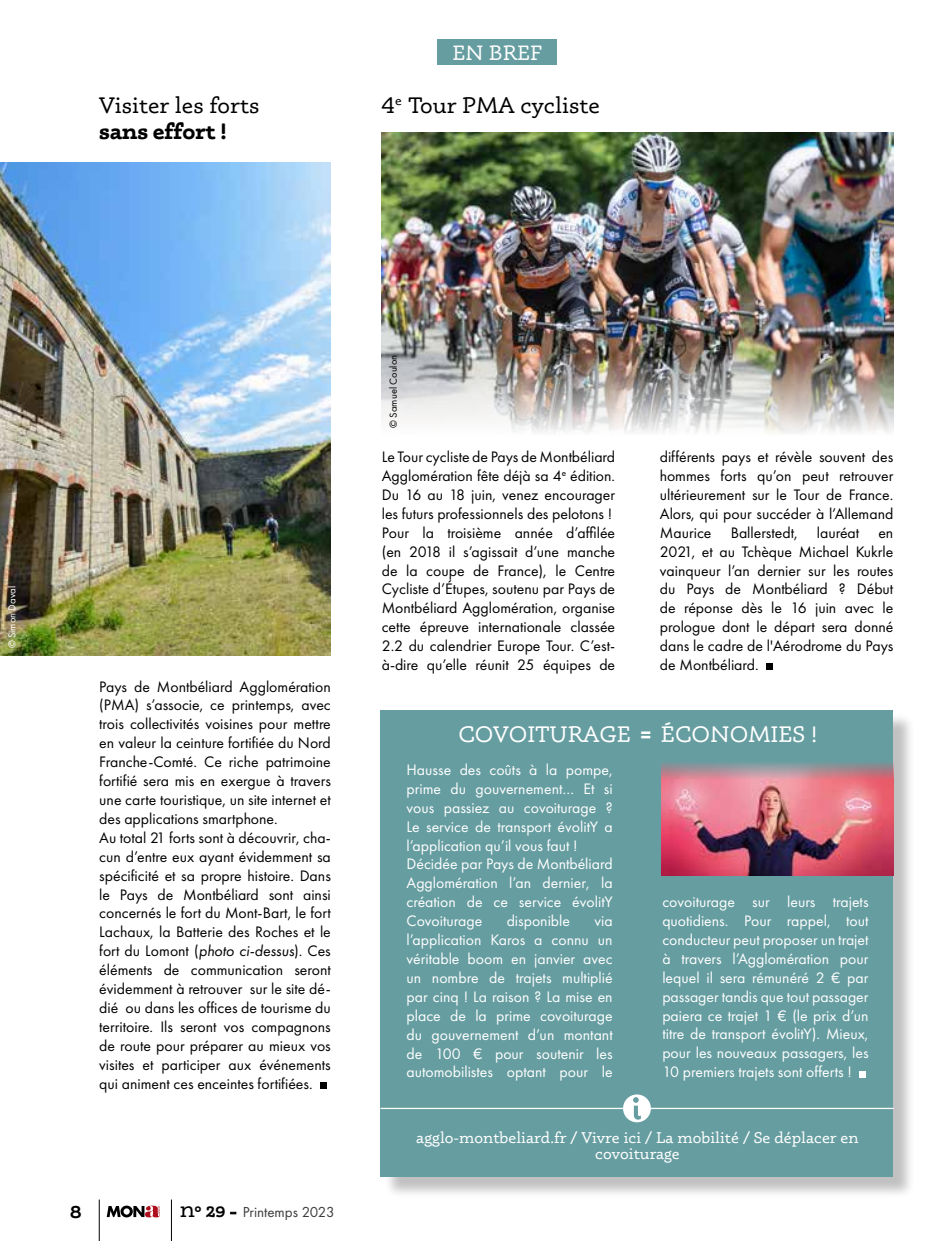
<style>
.page{position:relative;width:943px;height:1241px;background:#fff}
.page>*{position:absolute;margin:0;border:0;box-sizing:border-box;transform-origin:0 0}
.t1{font:22.75px "Phoreus Cherokee";color:#000}
.t2{font:22.75px "Phoreus Cherokee";color:#fff}
.t3{font:700 22.75px "Phoreus Cherokee";color:#000}
.t4{font:21px "Phoreus Cherokee";color:#fff}
.t5{font:700 17.5px "Phoreus Cherokee";color:#000}
.t6{font:15.75px/18.9px "Futura PT";color:#000}
.t7{font:15.75px/18.9px "Futura PT";color:#fff;text-align:justify}
.t8{font:15.75px/15.8px "Phoreus Cherokee";color:#fff;text-align:center}
.t9{font:15.05px "Futura PT";color:#3c3c3b}
.t10{font:10.5px "Futura PT";color:#000}
.t11{font:10.5px "Futura PT";color:#fff}
.s1{font-style:italic}
.s2{font-family:"Phoreus Cherokee";font-size:23.45px;color:#000}
.s3{font-family:"Phoreus Cherokee";font-weight:700;font-size:15.22px;color:#000}
.s4{font-family:"Coquette";font-size:21.53px;color:#000}
.s5{font-weight:700}
</style>
<div class="page">
<svg style="left:107px;top:1205px;width:53px;height:12px"></svg>
<hr style="left:171px;top:1199px;width:1px;height:41px;background:#000">
<hr style="left:99px;top:1199px;width:1px;height:41px;background:#000">
<div style="left:437px;top:39px;width:119px;height:25px;background:#669da0"></div>
<div style="left:320px;top:1081px;width:6px;height:7px;background:#000"></div>
<img style="left:0;top:162px;width:331px;height:493px">
<div style="left:766px;top:663px;width:6px;height:7px;background:#000"></div>
<img style="left:381px;top:133px;width:512px;height:300px">
<div style="left:383px;top:712px;width:532px;height:485px;background:#000;opacity:.25"></div>
<div style="left:380px;top:710px;width:513px;height:466px;background:#669da0"></div>
<div style="left:859px;top:1070px;width:6px;height:7px;background:#fff"></div>
<img style="left:661px;top:762px;width:232px;height:113px">
<hr style="left:380px;top:1108px;width:513px;height:1px;background:#fff">
<hr style="left:380px;top:1107px;width:513px;height:1px;background:#fff">
<div style="left:623px;top:1094px;width:28px;height:28px;background:#fff;border-radius:50%"></div>
<svg style="left:633px;top:1097px;width:8px;height:22px"></svg>
<h1 class="t1" style="left:99px;top:92px;width:162px">Visiter les forts</h1>
<h1 class="t3" style="left:99px;top:117px;width:129px">sans effort !</h1>
<h2 class="t4" style="left:452px;top:40px;width:91px">EN BREF</h2>
<h1 class="t1" style="left:381px;top:92px;width:220px">4<sup>e</sup> Tour PMA cycliste</h1>
<p class="t11" style="left:6px;top:648px;width:64px;rotate:-90deg">© Simon Daval</p>
<p class="t6" style="left:99px;top:676px;width:233px">Pays de Montbéliard Agglomération (PMA) s’associe, ce printemps, avec trois collectivités voisines pour mettre en valeur la ceinture fortifiée du Nord Franche-Comté. Ce riche patrimoine fortifié sera mis en exergue à travers une carte touristique, un site internet et des applications smartphone.<br>Au total 21 forts sont à découvrir, cha&shy;cun d’entre eux ayant évidemment sa spécificité et sa propre histoire. Dans le Pays de Montbéliard sont ainsi concernés le fort du Mont-Bart, le fort Lachaux, la Batterie des Roches et le fort du Lomont (<span class="s1">photo ci-dessus</span>). Ces éléments de communication seront évidemment à retrouver sur le site dé&shy;dié ou dans les offices de tourisme du territoire. Ils seront vos compagnons de route pour préparer au mieux vos visites et participer aux événements qui animent ces enceintes fortifiées.</p>
<p class="t5" style="left:70px;top:1200px;width:13px">8</p>
<p class="t9" style="left:180px;top:1202px;width:156px"><span class="s2">n</span><span class="s3">° 29</span> <span class="s4">-</span> Printemps 2023</p>
<p class="t10" style="left:387px;top:427px;width:74px;rotate:-90deg">© Samuel Coulon</p>
<p class="t6" style="left:382px;top:447px;width:235px">Le Tour cycliste de Pays de Montbéliard Agglomération fête déjà sa 4<sup>e</sup> édition.<br>Du 16 au 18 juin, venez encourager les futurs professionnels des pelotons !<br>Pour la troisième année d’affilée (en 2018 il s’agissait d’une manche de la coupe de France), le Centre Cycliste d’Étupes, soutenu par Pays de Montbéliard Agglomération, organise cette épreuve internationale classée 2.2 du calendrier Europe Tour. C’est&shy;à-dire qu’elle réunit 25 équipes de</p>
<p class="t6" style="left:660px;top:447px;width:235px;text-align:justify">différents pays et révèle souvent des hommes forts qu’on peut retrouver ultérieurement sur le Tour de France.<br>Alors, qui pour succéder à l’Allemand Maurice Ballerstedt, lauréat en 2021, et au Tchèque Michael Kukrle vainqueur l’an dernier sur les routes du Pays de Montbéliard ? Début de réponse dès le 16 juin avec le prologue dont le départ sera donné dans le cadre de l'Aérodrome du Pays de Montbéliard.</p>
<h1 class="t2" style="left:458px;top:721px;width:360px">COVOITURAGE <span class="s5">=</span> ÉCONOMIES !</h1>
<p class="t7" style="left:406px;top:760px;width:208px;text-align:left">Hausse des coûts à la pompe, prime du gouvernement… Et si vous passiez au covoiturage ?<br>Le service de transport évolitY a l’application qu’il vous faut !<br>Décidée par Pays de Montbéliard<br>Agglomération l’an dernier, la création de ce service évolitY<br>Covoiturage</p>
<p class="t7" style="left:662px;top:892px;width:208px">covoiturage sur leurs trajets quotidiens. Pour rappel, tout conducteur peut proposer un trajet à travers l’Agglomération pour lequel il sera rémunéré 2 € par passager tandis que tout passager paiera ce trajet 1 € (le prix d’un titre de transport évolitY). Mieux, pour les nouveaux passagers, les 10 premiers trajets sont offerts !</p>
<p class="t7" style="left:507px;top:911px;width:65px">disponible</p>
<p class="t7" style="left:406px;top:911px;width:208px;text-indent:188px">via l’application Karos a connu un véritable boom en janvier avec un nombre de trajets multiplié par cinq ! La raison ? La mise en place de la prime covoiturage du gouvernement d’un montant de 100 € pour soutenir les automobilistes optant pour le</p>
<p class="t8" style="left:416px;top:1129px;width:444px">agglo-montbeliard.fr / Vivre ici / La mobilité / Se déplacer en covoiturage</p>
</div>
